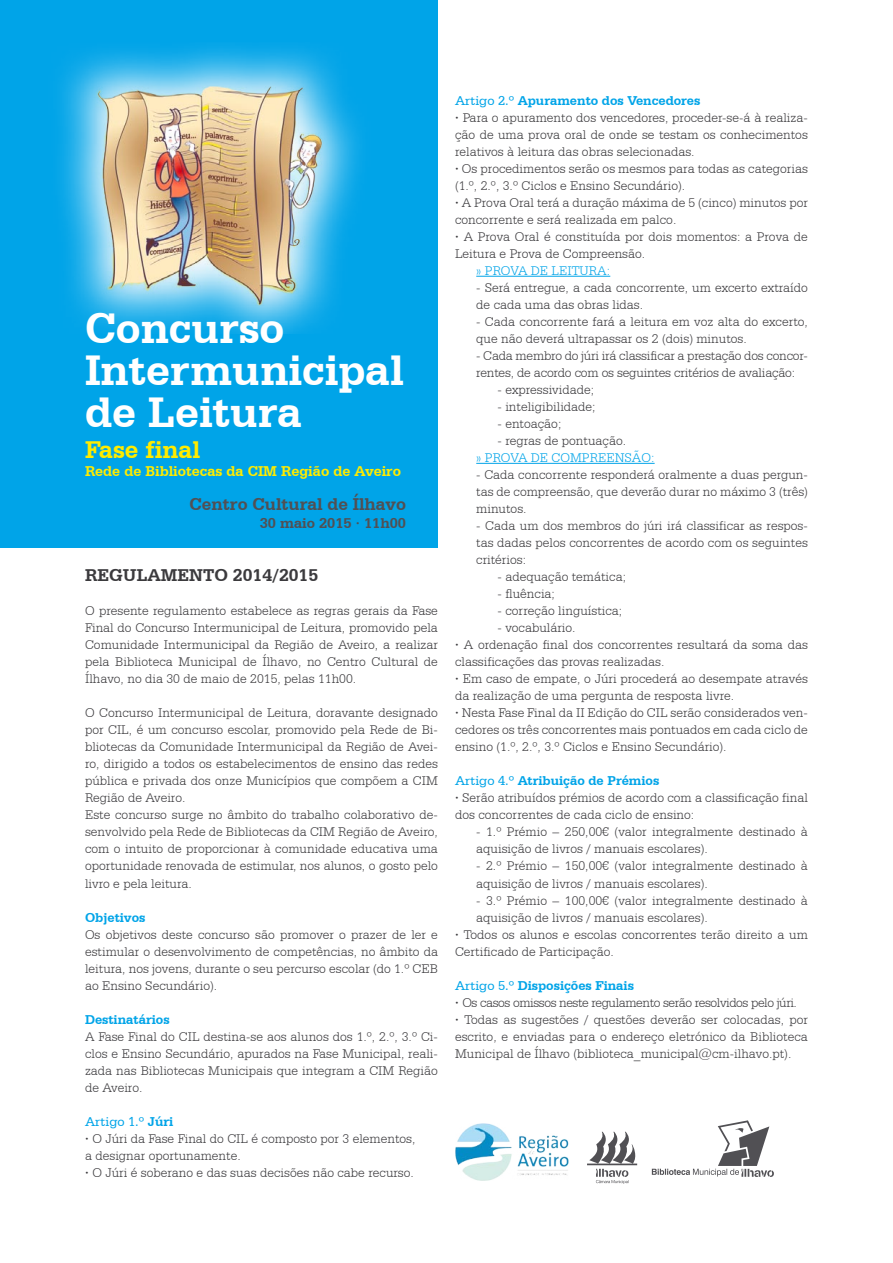
<style>
.page{position:relative;width:893px;height:1263px;background:#fff}
.page>*{position:absolute;margin:0;border:0;box-sizing:border-box;transform-origin:0 0}
.t1{font:700 45px "Serifa BT";color:#fff}
.t2{font:700 25.5px "Serifa BT";color:#ffec00}
.t3{font:700 18px "Serifa BT";color:#515054}
.texto_corrido{font:700 18px "Serifa BT";color:#3b3a3d}
.t4{font:700 15px "Serifa BT";color:#ffec00}
.t5{font:700 15px "Serifa BT";color:#515054}
.texto_corrido-2{font:300 13.5px/17px "Serifa BT";color:#3b3a3d}
.Artigos{font:700 13.5px "Serifa BT";color:#00a4e8}
.texto_corrido-3{font:300 13.5px "Serifa BT";letter-spacing:-.03em;color:#3b3a3d}
.texto_corrido-4{font:300 13.5px "Serifa BT";color:#00a4e8}
.Artigos-2{font:13.5px "Serifa BT";color:#00a4e8}
.s1{font-weight:700}
.s2{font-weight:400}
</style>
<div class="page">
<div style="left:0;top:0;width:438px;height:547px;background:#00a4e8"></div>
<hr style="left:476px;top:276px;width:134px;height:1px;background:#00a4e8">
<hr style="left:476px;top:463px;width:179px;height:1px;background:#00a4e8">
<svg style="left:652px;top:1120px;width:122px;height:57px"></svg>
<svg style="left:587px;top:1132px;width:51px;height:52px"></svg>
<img style="left:455px;top:1123px;width:114px;height:58px">
<img style="left:61px;top:47px;width:299px;height:287px">
<p class="t1" style="left:85px;top:301px;width:201px">Concurso</p>
<p class="t1" style="left:85px;top:343px;width:320px">Intermunicipal</p>
<p class="t1" style="left:85px;top:385px;width:218px">de Leitura</p>
<p class="t2" style="left:85px;top:434px;width:117px">Fase final</p>
<p class="t4" style="left:85px;top:462px;width:318px">Rede de Bibliotecas da CIM Região de Aveiro</p>
<p class="t3" style="left:190px;top:493px;width:218px">Centro Cultural de Ílhavo</p>
<p class="t5" style="left:260px;top:514px;width:148px">30 maio 2015 · 11h00</p>
<p class="texto_corrido" style="left:85px;top:564px;width:235px">REGULAMENTO 2014/2015</p>
<p class="texto_corrido-2" style="left:85px;top:602px;width:354px;text-align:justify">O presente regulamento estabelece as regras gerais da Fase Final do Concurso Intermunicipal de Leitura, promovido pela Comunidade Intermunicipal da Região de Aveiro, a realizar pela Biblioteca Municipal de Ílhavo, no Centro Cultural de Ílhavo, no dia 30 de maio de 2015, pelas 11h00.</p>
<p class="texto_corrido-2" style="left:85px;top:704px;width:354px;text-align:justify">O Concurso Intermunicipal de Leitura, doravante designado por CIL, é um concurso escolar, promovido pela Rede de Bi&shy;bliotecas da Comunidade Intermunicipal da Região de Avei&shy;ro, dirigido a todos os estabelecimentos de ensino das redes pública e privada dos onze Municípios que compõem a CIM Região de Aveiro.</p>
<p class="texto_corrido-2" style="left:85px;top:806px;width:354px;text-align:justify">Este concurso surge no âmbito do trabalho colaborativo de&shy;senvolvido pela Rede de Bibliotecas da CIM Região de Aveiro, com o intuito de proporcionar à comunidade educativa uma oportunidade renovada de estimular, nos alunos, o gosto pelo livro e pela leitura.</p>
<p class="Artigos" style="left:85px;top:909px;width:62px">Objetivos</p>
<p class="texto_corrido-2" style="left:85px;top:925px;width:354px;text-align:justify">Os objetivos deste concurso são promover o prazer de ler e estimular o desenvolvimento de competências, no âmbito da leitura, nos jovens, durante o seu percurso escolar (do 1.º CEB ao Ensino Secundário).</p>
<p class="Artigos" style="left:85px;top:1011px;width:86px">Destinatários</p>
<p class="texto_corrido-2" style="left:85px;top:1027px;width:354px;text-align:justify">A Fase Final do CIL destina-se aos alunos dos 1.º, 2.º, 3.º Ci&shy;clos e Ensino Secundário, apurados na Fase Municipal, reali&shy;zada nas Bibliotecas Municipais que integram a CIM Região de Aveiro.</p>
<p class="Artigos-2" style="left:85px;top:1113px;width:90px">Artigo 1.º <span class="s1">Júri</span></p>
<p class="texto_corrido-2" style="left:85px;top:1130px;width:332px"><span class="s1">·</span> O Júri da Fase Final do CIL é composto por 3 elementos,</p>
<p class="texto_corrido-2" style="left:85px;top:1147px;width:157px">a designar oportunamente.</p>
<p class="texto_corrido-2" style="left:85px;top:1164px;width:330px"><span class="s1">·</span> O Júri é soberano e das suas decisões não cabe recurso.</p>
<p class="Artigos" style="left:455px;top:92px;width:247px"><span class="s2">Artigo 2.º</span> Apuramento dos Vencedores</p>
<p class="texto_corrido-2" style="left:455px;top:109px;width:354px;text-align:justify"><span class="s1">·</span> Para o apuramento dos vencedores, proceder-se-á à realiza&shy;ção de uma prova oral de onde se testam os conhecimentos relativos à leitura das obras selecionadas.</p>
<p class="texto_corrido-2" style="left:455px;top:160px;width:354px"><span class="s1">·</span> Os procedimentos serão os mesmos para todas as categorias (1.º, 2.º, 3.º Ciclos e Ensino Secundário).</p>
<p class="texto_corrido-2" style="left:455px;top:194px;width:354px"><span class="s1">·</span> A Prova Oral terá a duração máxima de 5 (cinco) minutos por concorrente e será realizada em palco.</p>
<p class="texto_corrido-2" style="left:455px;top:228px;width:354px"><span class="s1">·</span> A Prova Oral é constituída por dois momentos: a Prova de<br>Leitura e Prova de Compreensão.</p>
<p class="texto_corrido-4" style="left:476px;top:263px;width:136px">» PROVA DE LEITURA:</p>
<p class="texto_corrido-2" style="left:476px;top:279px;width:333px">- Será entregue, a cada concorrente, um excerto extraído de cada uma das obras lidas.</p>
<p class="texto_corrido-2" style="left:476px;top:313px;width:333px">- Cada concorrente fará a leitura em voz alta do excerto, que não deverá ultrapassar os 2 (dois) minutos.</p>
<p class="texto_corrido-2" style="left:476px;top:347px;width:333px">- Cada membro do júri irá classificar a prestação dos concor&shy;rentes, de acordo com os seguintes critérios de avaliação:</p>
<p class="texto_corrido-2" style="left:497px;top:381px;width:98px">- expressividade;</p>
<p class="texto_corrido-2" style="left:497px;top:398px;width:100px">- inteligibilidade;</p>
<p class="texto_corrido-2" style="left:497px;top:415px;width:65px">- entoação;</p>
<p class="texto_corrido-2" style="left:497px;top:432px;width:130px">- regras de pontuação.</p>
<p class="texto_corrido-4" style="left:476px;top:450px;width:180px">» PROVA DE COMPREENSÃO:</p>
<p class="texto_corrido-2" style="left:476px;top:466px;width:333px;text-align:justify">- Cada concorrente responderá oralmente a duas pergun&shy;tas de compreensão, que deverão durar no máximo 3 (três) minutos.</p>
<p class="texto_corrido-2" style="left:476px;top:517px;width:333px;text-align:justify">- Cada um dos membros do júri irá classificar as respos&shy;tas dadas pelos concorrentes de acordo com os seguintes critérios:</p>
<p class="texto_corrido-2" style="left:497px;top:568px;width:130px">- adequação temática;</p>
<p class="texto_corrido-2" style="left:497px;top:585px;width:59px">- fluência;</p>
<p class="texto_corrido-2" style="left:497px;top:602px;width:126px">- correção linguística;</p>
<p class="texto_corrido-2" style="left:497px;top:619px;width:80px">- vocabulário.</p>
<p class="texto_corrido-2" style="left:455px;top:636px;width:354px"><span class="s1">·</span> A ordenação final dos concorrentes resultará da soma das classificações das provas realizadas.</p>
<p class="texto_corrido-2" style="left:455px;top:670px;width:354px"><span class="s1">·</span> Em caso de empate, o Júri procederá ao desempate através da realização de uma pergunta de resposta livre.</p>
<p class="texto_corrido-2" style="left:455px;top:704px;width:354px;text-align:justify"><span class="s1">·</span> Nesta Fase Final da II Edição do CIL serão considerados ven&shy;cedores os três concorrentes mais pontuados em cada ciclo de ensino (1.º, 2.º, 3.º Ciclos e Ensino Secundário).</p>
<p class="Artigos" style="left:455px;top:773px;width:206px"><span class="s2">Artigo 4.º</span> Atribuição de Prémios</p>
<p class="texto_corrido-2" style="left:455px;top:789px;width:354px"><span class="s1">·</span> Serão atribuídos prémios de acordo com a classificação final dos concorrentes de cada ciclo de ensino:</p>
<p class="texto_corrido-2" style="left:476px;top:823px;width:333px">- 1.º Prémio – 250,00€ (valor integralmente destinado à aquisição de livros / manuais escolares).</p>
<p class="texto_corrido-2" style="left:476px;top:857px;width:333px">- 2.º Prémio – 150,00€ (valor integralmente destinado à aquisição de livros / manuais escolares).</p>
<p class="texto_corrido-2" style="left:476px;top:891px;width:333px">- 3.º Prémio – 100,00€ (valor integralmente destinado à aquisição de livros / manuais escolares).</p>
<p class="texto_corrido-2" style="left:455px;top:925px;width:354px"><span class="s1">·</span> Todos os alunos e escolas concorrentes terão direito a um<br>Certificado de Participação.</p>
<p class="Artigos" style="left:455px;top:977px;width:180px"><span class="s2">Artigo 5.º</span> Disposições Finais</p>
<p class="texto_corrido-3" style="left:455px;top:994px;width:344px"><span class="s1">·</span> Os casos omissos neste regulamento serão resolvidos pelo júri.</p>
<p class="texto_corrido-2" style="left:455px;top:1010px;width:354px;text-align:justify"><span class="s1">·</span> Todas as sugestões / questões deverão ser colocadas, por escrito, e enviadas para o endereço eletrónico da Biblioteca Municipal de Ílhavo (biblioteca_municipal@cm-ilhavo.pt).</p>
</div>
